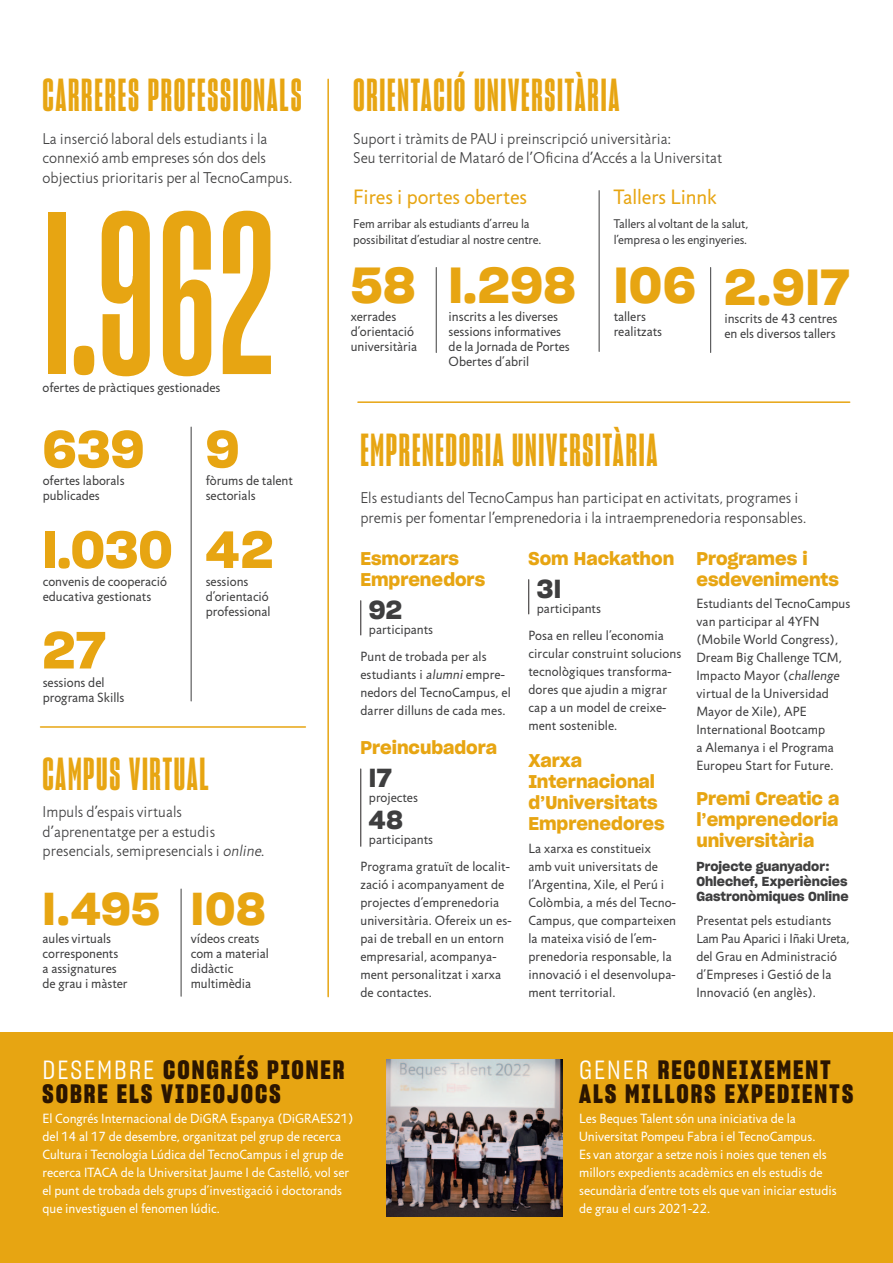
<style>
.page{position:relative;width:893px;height:1263px;background:#fff}
.page>*{position:absolute;margin:0;border:0;box-sizing:border-box;transform-origin:0 0}
.t1{font:225px "Sharp Grotesk Sm Bold 10";color:#e7a512}
.t2{font:51px "Sharp Grotesk Sm Bold 20";letter-spacing:.01em;color:#e7a512}
.t3{font:49.5px "Sharp Grotesk Sm Bold 20";letter-spacing:.01em;color:#e7a512}
.t4{font:45px "Sharp Grotesk Bold 10";letter-spacing:.04em;color:#e7a512}
.t5{font:45px "Sharp Grotesk Sm Bold 20";letter-spacing:.015em;color:#e7a512}
.t6{font:25.95px/24px "Sharp Grotesk Bold 15";letter-spacing:.075em;color:#2b1500}
.t7{font:25.5px "Sharp Grotesk Sm Bold 20";letter-spacing:.015em;color:#3e3e3f}
.t8{font:21px "Jigsaw";color:#e7a512}
.t9{font:18px/21px "Sharp Grotesk Sm Bold 20";color:#e7a512}
.t10{font:300 15.75px/19.5px "Jigsaw";letter-spacing:.005em;color:#3e3e3f}
.t11{font:13.5px/18px "Jigsaw";letter-spacing:.01em;color:#3e3e3f}
.t12{font:13.5px/18px "Jigsaw";color:#fff}
.t13{font:12.75px/16px "Jigsaw";letter-spacing:-.005em;color:#3e3e3f}
.t14{font:12.75px/15px "Sharp Grotesk Sm Bold 20";color:#3e3e3f}
.s1{font-style:italic}
.s2{font-family:"Sharp Grotesk Book 15";color:#fff}
</style>
<div class="page">
<div style="left:0;top:1033px;width:893px;height:230px;background:#e7a512"></div>
<hr style="left:327px;top:79px;width:2px;height:918px;background:#e7a512">
<hr style="left:191px;top:427px;width:1px;height:274px;background:#3e3e3f">
<hr style="left:436px;top:267px;width:1px;height:85px;background:#3e3e3f">
<hr style="left:710px;top:267px;width:1px;height:85px;background:#3e3e3f">
<hr style="left:599px;top:191px;width:1px;height:160px;background:#3e3e3f">
<hr style="left:181px;top:889px;width:1px;height:107px;background:#3e3e3f">
<hr style="left:41px;top:726px;width:264px;height:2px;background:#e7a512">
<hr style="left:358px;top:401px;width:492px;height:2px;background:#e7a512">
<hr style="left:360px;top:601px;width:1px;height:34px;background:#231f20">
<hr style="left:528px;top:580px;width:1px;height:34px;background:#231f20">
<hr style="left:360px;top:769px;width:1px;height:77px;background:#231f20">
<img style="left:387px;top:1059px;width:175px;height:158px">
<h3 class="t4" style="left:43px;top:68px;width:578px">CARRERES PROFESSIONALS ORIENTACIÓ UNIVERSITÀRIA</h3>
<p class="t10" style="left:43px;top:129px;width:251px">La inserció laboral dels estudiants i la connexió amb empreses són dos dels objectius prioritaris per al TecnoCampus.</p>
<p class="t10" style="left:353px;top:129px;width:370px">Suport i tràmits de PAU i preinscripció universitària:<br>Seu territorial de Mataró de l’Oficina d’Accés a la Universitat</p>
<h3 class="t8" style="left:353px;top:185px;width:175px">Fires i portes obertes</h3>
<h3 class="t8" style="left:614px;top:185px;width:105px">Tallers Linnk</h3>
<h1 class="t1" style="left:43px;top:160px;width:234px">I.962</h1>
<p class="t11" style="left:43px;top:379px;width:179px">ofertes de pràctiques gestionades</p>
<h2 class="t2" style="left:43px;top:408px;width:103px">639</h2>
<p class="t11" style="left:43px;top:474px;width:83px;line-height:15px">ofertes laborals publicades</p>
<h2 class="t2" style="left:43px;top:508px;width:132px">I.030</h2>
<p class="t11" style="left:43px;top:574px;width:126px;line-height:15px">convenis de cooperació educativa gestionats</p>
<h2 class="t2" style="left:43px;top:609px;width:64px">27</h2>
<p class="t11" style="left:43px;top:675px;width:83px;line-height:15px">sessions del programa Skills</p>
<h2 class="t2" style="left:206px;top:408px;width:35px">9</h2>
<p class="t11" style="left:206px;top:474px;width:89px;line-height:15px">fòrums de talent sectorials</p>
<h2 class="t2" style="left:206px;top:508px;width:69px">42</h2>
<p class="t11" style="left:206px;top:574px;width:66px;line-height:15px">sessions d’orientació professional</p>
<h3 class="t4" style="left:42px;top:747px;width:168px">CAMPUS VIRTUAL</h3>
<p class="t10" style="left:43px;top:803px;width:223px">Impuls d’espais virtuals d’aprenentatge per a estudis presencials, semipresencials i <span class="s1">online</span>.</p>
<h3 class="t5" style="left:43px;top:872px;width:119px">I.495</h3>
<p class="t11" style="left:43px;top:931px;width:86px;line-height:15px">aules virtuals corresponents a assignatures de grau i màster</p>
<h3 class="t5" style="left:191px;top:872px;width:76px">I08</h3>
<p class="t11" style="left:191px;top:931px;width:80px;line-height:15px">vídeos creats com a material didàctic multimèdia</p>
<p class="t13" style="left:353px;top:216px;width:190px">Fem arribar als estudiants d’arreu la possibilitat d’estudiar al nostre centre.</p>
<p class="t13" style="left:614px;top:216px;width:136px">Tallers al voltant de la salut, l’empresa o les enginyeries.</p>
<h3 class="t3" style="left:351px;top:245px;width:66px">58</h3>
<p class="t11" style="left:351px;top:309px;width:68px;line-height:15px">xerrades d’orientació universitària</p>
<h3 class="t3" style="left:449px;top:245px;width:128px">I.298</h3>
<p class="t11" style="left:449px;top:309px;width:123px;line-height:15px">inscrits a les diverses sessions informatives de la Jornada de Portes<br>Obertes d’abril</p>
<h3 class="t3" style="left:614px;top:245px;width:84px">I06</h3>
<p class="t11" style="left:614px;top:309px;width:50px;line-height:15px">tallers realitzats</p>
<h3 class="t4" style="left:360px;top:423px;width:298px">EMPRENEDORIA UNIVERSITÀRIA</h3>
<h3 class="t3" style="left:724px;top:247px;width:127px">2.9I7</h3>
<p class="t11" style="left:724px;top:311px;width:114px;line-height:15px">inscrits de 43 centres en els diversos tallers</p>
<p class="t10" style="left:360px;top:488px;width:447px">Els estudiants del TecnoCampus han participat en activitats, programes i premis per fomentar l’emprenedoria i la intraemprenedoria responsables.</p>
<h3 class="t9" style="left:360px;top:546px;width:126px">Esmorzars<br>Emprenedors</h3>
<h3 class="t7" style="left:369px;top:589px;width:35px">92</h3>
<p class="t11" style="left:360px;top:616px;width:128px;line-height:27px;text-indent:9px">participants<br>Punt de trobada per als</p>
<p class="t11" style="left:360px;top:665px;width:152px">estudiants i alumni empre&shy;nedors del TecnoCampus, el darrer dilluns de cada mes.</p>
<h3 class="t9" style="left:360px;top:735px;width:138px">Preincubadora</h3>
<h3 class="t7" style="left:369px;top:757px;width:24px">I7</h3>
<p class="t11" style="left:369px;top:788px;width:51px">projectes</p>
<h3 class="t7" style="left:369px;top:799px;width:35px">48</h3>
<p class="t11" style="left:360px;top:826px;width:151px;line-height:27px;text-indent:9px">participants<br>Programa gratuït de localit-</p>
<p class="t11" style="left:360px;top:875px;width:153px">zació i acompanyament de projectes d’emprenedoria universitària. Ofereix un es&shy;pai de treball en un entorn empresarial, acompanya&shy;ment personalitzat i xarxa de contactes.</p>
<h3 class="t9" style="left:528px;top:546px;width:147px">Som Hackathon</h3>
<h3 class="t7" style="left:537px;top:568px;width:26px">3I</h3>
<p class="t11" style="left:528px;top:595px;width:137px;line-height:27px;text-indent:9px">participants<br>Posa en relleu l’economia</p>
<p class="t11" style="left:528px;top:644px;width:155px">circular construint solucions tecnològiques transforma&shy;dores que ajudin a migrar cap a un model de creixe&shy;ment sostenible.</p>
<h3 class="t9" style="left:528px;top:749px;width:138px">Xarxa<br>Internacional d’Universitats<br>Emprenedores</h3>
<p class="t11" style="left:528px;top:839px;width:149px">La xarxa es constitueix amb vuit universitats de l’Argentina, Xile, el Perú i<br>Colòmbia, a més del Tecno-<br>Campus, que comparteixen la mateixa visió de l’em&shy;prenedoria responsable, la innovació i el desenvolupa&shy;ment territorial.</p>
<h3 class="t9" style="left:696px;top:546px;width:144px">Programes i esdeveniments</h3>
<p class="t11" style="left:696px;top:595px;width:156px">Estudiants del TecnoCampus van participar al 4YFN (Mobile World Congress),<br>Dream Big Challenge TCM,<br>Impacto Mayor (challenge virtual de la Universidad<br>Mayor de Xile), APE<br>International Bootcamp<br>a Alemanya i el Programa<br>Europeu Start for Future.</p>
<h3 class="t9" style="left:696px;top:786px;width:145px;text-align:justify">Premi Creatic a l’emprenedoria universitària</h3>
<p class="t14" style="left:696px;top:858px;width:154px">Projecte guanyador:<br>Ohlechef, Experiències<br>Gastronòmiques Online</p>
<p class="t11" style="left:696px;top:911px;width:155px">Presentat pels estudiants<br>Lam Pau Aparici i Iñaki Ureta, del Grau en Administració d’Empreses i Gestió de la<br>Innovació (en anglès).</p>
<h3 class="t6" style="left:43px;top:1057px;width:304px"><span class="s2">DESEMBRE</span> CONGRÉS PIONER<br>SOBRE ELS VIDEOJOCS</h3>
<p class="t12" style="left:43px;top:1109px;width:312px">El Congrés Internacional de DiGRA Espanya (DiGRAES21) del 14 al 17 de desembre, organitzat pel grup de recerca Cultura i Tecnologia Lúdica del TecnoCampus i el grup de recerca ITACA de la Universitat Jaume I de Castelló, vol ser el punt de trobada dels grups d’investigació i doctorands que investiguen el fenomen lúdic.</p>
<h3 class="t6" style="left:579px;top:1057px;width:275px"><span class="s2">GENER</span> RECONEIXEMENT<br>ALS MILLORS EXPEDIENTS</h3>
<p class="t12" style="left:579px;top:1109px;width:259px">Les Beques Talent són una iniciativa de la Universitat Pompeu Fabra i el TecnoCampus.<br>Es van atorgar a setze nois i noies que tenen els millors expedients acadèmics en els estudis de secundària d’entre tots els que van iniciar estudis de grau el curs 2021-22.</p>
</div>
